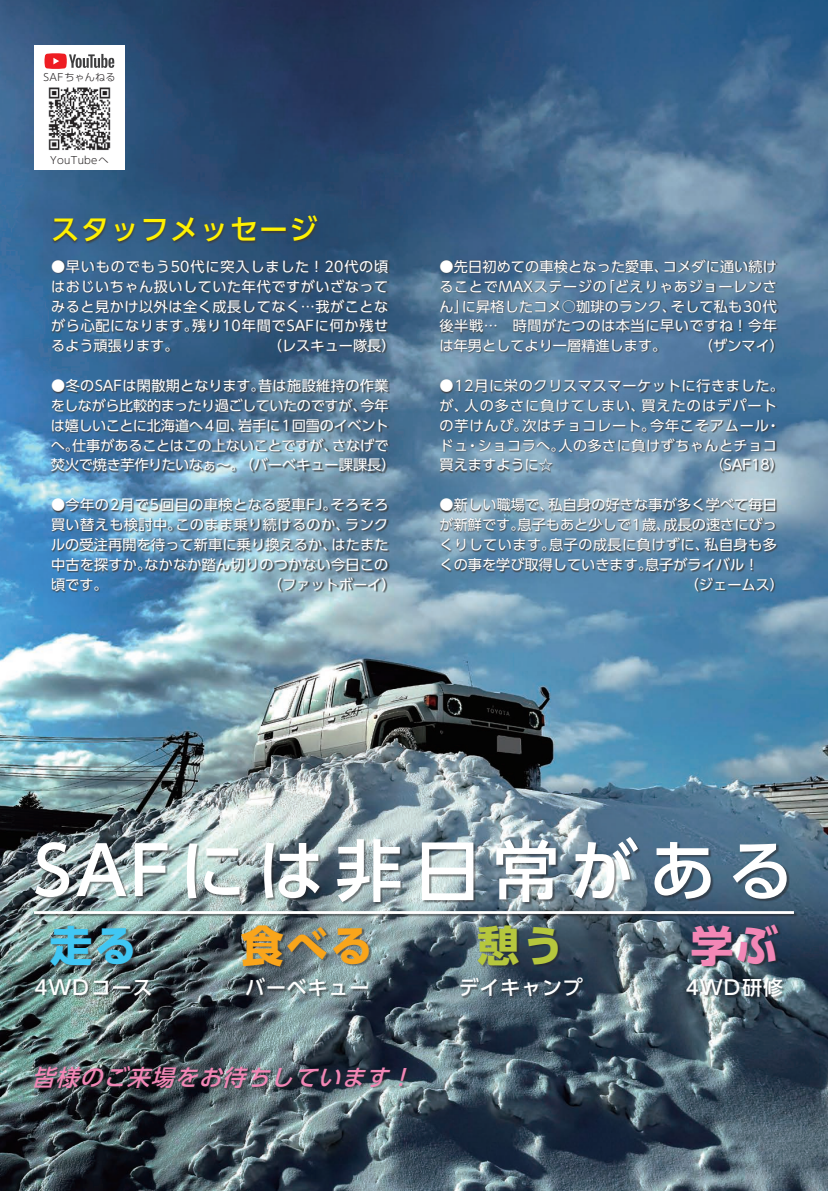
<style>
.page{position:relative;width:828px;height:1191px;background:#fff}
.page>*{position:absolute;margin:0;border:0;box-sizing:border-box;transform-origin:0 0}
.t1{font:500 66.6px "UD Shin Go Pr 6";letter-spacing:.175em;color:#fff}
.t2{font:700 42.6px "UD Shin Go Pr 6";color:#f9a51b}
.t3{font:700 42.6px "UD Shin Go Pr 6";color:#40c7f4}
.t4{font:700 42.6px "UD Shin Go Pr 6";color:#b6c73d}
.t5{font:700 42.6px "UD Shin Go Pr 6";color:#f287b6}
.t6{font:500 28.4px "UD Shin Go Pr 6";letter-spacing:.05em;color:#fff101}
.t7{font:italic 500 22.6px "UD Shin Go Pr 6";color:#f287b6}
.t8{font:500 19.8px "UD Shin Go Pr 6";letter-spacing:.05em;color:#fff}
.t9{font:14.2px/19.8px "UD Shin Go Pr 6";letter-spacing:.01em;color:#fff;text-align:justify}
.t10{font:14.2px/19.8px "UD Shin Go Pr 6";letter-spacing:-.02em;color:#fff}
.t11{font:14.2px/19.8px "UD Shin Go Pr 6";letter-spacing:.045em;color:#fff}
.t12{font:14.2px "UD Shin Go Pr 6";letter-spacing:.03em;color:#fff}
.t13{font:300 10px "UD Shin Go Pr 6";letter-spacing:.03em;color:#231f20}
</style>
<div class="page">
<img style="left:0;top:0;width:828px;height:1191px">
<div style="left:34px;top:45px;width:91px;height:125px;background:#fff"></div>
<img style="left:48px;top:87px;width:63px;height:63px">
<svg style="left:45px;top:53px;width:69px;height:16px"></svg>
<svg style="left:51px;top:215px;width:268px;height:29px;background:#325272"></svg>
<svg style="left:51px;top:260px;width:339px;height:333px;background:#4e7391"></svg>
<svg style="left:440px;top:259px;width:339px;height:333px;background:#5b7d99"></svg>
<div style="left:35px;top:838px;width:762px;height:78px;background:#231f20;opacity:.5"></div>
<hr style="left:34px;top:911px;width:760px;height:3px;background:#fff">
<div style="left:36px;top:926px;width:117px;height:72px;background:#231f20;opacity:.5"></div>
<div style="left:242px;top:926px;width:130px;height:72px;background:#231f20;opacity:.5"></div>
<div style="left:461px;top:926px;width:124px;height:72px;background:#231f20;opacity:.5"></div>
<div style="left:687px;top:924px;width:98px;height:75px;background:#231f20;opacity:.5"></div>
<div style="left:35px;top:1066px;width:374px;height:24px;background:#231f20;opacity:.5"></div>
<p class="t13" style="left:44px;top:69px;width:73px">SAFちゃんねる</p>
<p class="t13" style="left:50px;top:152px;width:60px">YouTubeへ</p>
<h3 class="t6" style="left:51px;top:207px;width:268px">スタッフメッセージ</h3>
<p class="t9" style="left:51px;top:256px;width:339px">●早いものでもう50代に突入しました！20代の頃はおじいちゃん扱いしていた年代ですがいざなってみると見かけ以外は全く成長してなく…我がことながら心配になります。残り10年間でSAFに何か残せるよう頑張ります。</p>
<p class="t9" style="left:268px;top:336px;width:129px">（レスキュー隊長）</p>
<p class="t10" style="left:51px;top:375px;width:346px">●冬のSAFは閑散期となります。昔は施設維持の作業をしながら比較的まったり過ごしていたのですが、今年は嬉しいことに北海道へ４回、岩手に１回雪のイベントへ。仕事があることはこの上ないことですが、さなげで焚火で焼き芋作りたいなぁ～。（バーベキュー課課長）</p>
<p class="t9" style="left:51px;top:494px;width:339px">●今年の2月で5回目の車検となる愛車FJ。そろそろ買い替えも検討中。このまま乗り続けるのか、ランクルの受注再開を待って新車に乗り換えるか、はたまた中古を探すか。なかなか踏ん切りのつかない今日この頃です。</p>
<p class="t9" style="left:268px;top:574px;width:129px">（ファットボーイ）</p>
<p class="t9" style="left:439px;top:256px;width:339px">●先日初めての車検となった愛車、コメダに通い続けることでMAXステージの「どえりゃあジョーレンさん」に昇格したコメ○珈琲のランク、そして私も30代後半戦…　時間がたつのは本当に早いですね！今年は年男としてより一層精進します。</p>
<p class="t9" style="left:699px;top:336px;width:87px">（ザンマイ）</p>
<p class="t11" style="left:439px;top:375px;width:346px">●12月に栄のクリスマスマーケットに行きました。が、人の多さに負けてしまい、買えたのはデパートの芋けんぴ。次はチョコレート。今年こそアムール・ドュ・ショコラへ。人の多さに負けずちゃんとチョコ買えますように☆</p>
<p class="t9" style="left:709px;top:455px;width:76px">（SAF18）</p>
<p class="t9" style="left:439px;top:494px;width:339px">●新しい職場で、私自身の好きな事が多く学べて毎日</p>
<p class="t9" style="left:439px;top:514px;width:339px">が新鮮です。息子もあと少しで1歳、成長の速さにびっ</p>
<p class="t12" style="left:439px;top:533px;width:339px">くりしています。息子の成長に負けずに、私自身も多</p>
<p class="t9" style="left:439px;top:554px;width:320px">くの事を学び取得していきます。息子がライバル！</p>
<p class="t9" style="left:685px;top:574px;width:101px">（ジェームス）</p>
<h1 class="t1" style="left:34px;top:816px;width:761px">SAFには非日常がある</h1>
<h2 class="t3" style="left:50px;top:911px;width:89px">走る</h2>
<h3 class="t8" style="left:34px;top:971px;width:120px">4WDコース</h3>
<h2 class="t5" style="left:691px;top:911px;width:89px">学ぶ</h2>
<h3 class="t8" style="left:686px;top:971px;width:99px">4WD研修</h3>
<h2 class="t2" style="left:241px;top:911px;width:133px">食べる</h2>
<h3 class="t8" style="left:245px;top:971px;width:126px">バーベキュー</h3>
<h2 class="t4" style="left:477px;top:911px;width:89px">憩う</h2>
<h3 class="t8" style="left:459px;top:971px;width:126px">デイキャンプ</h3>
<h3 class="t7" style="left:32px;top:1059px;width:391px">皆様のご来場をお待ちしています！</h3>
</div>
